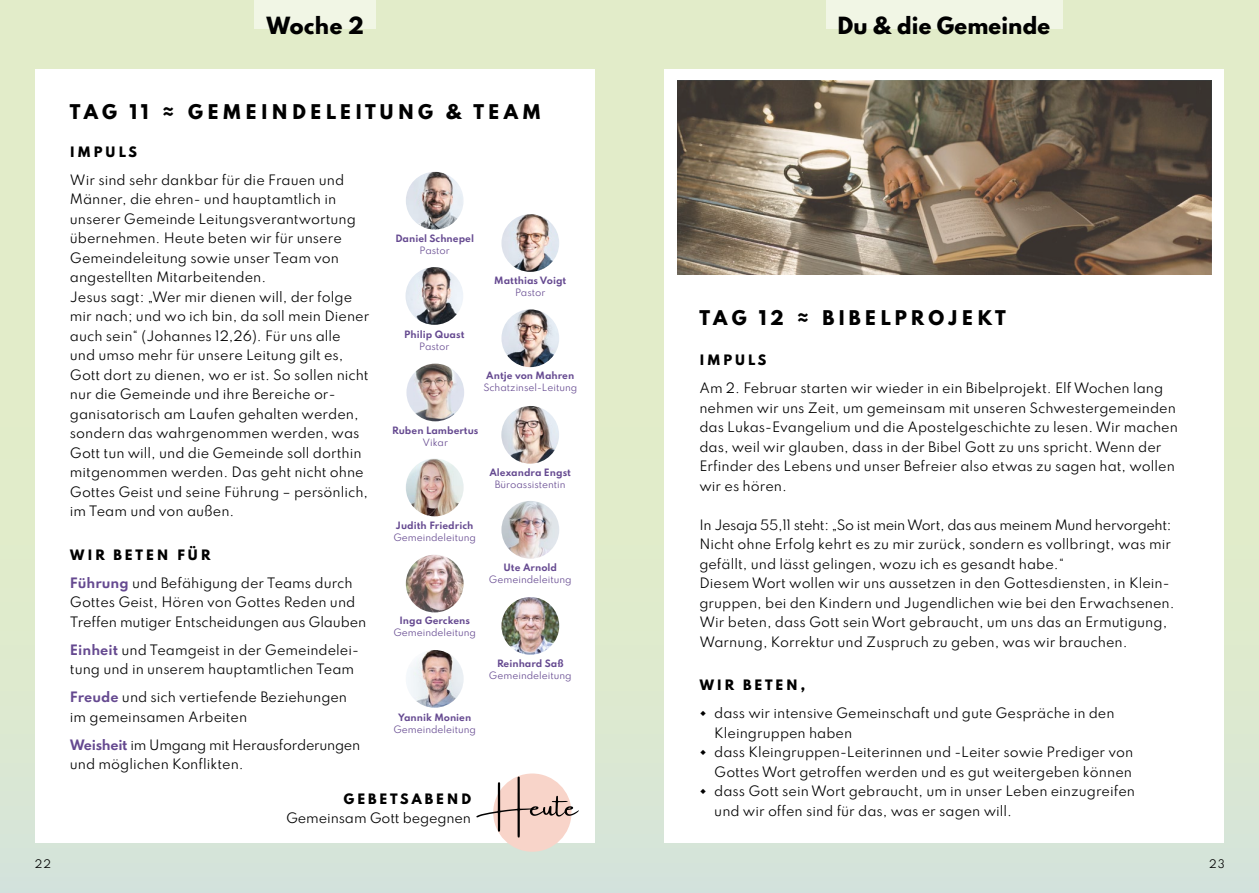
<style>
.page{position:relative;width:1259px;height:893px;background:#fff}
.page>*{position:absolute;margin:0;border:0;box-sizing:border-box;transform-origin:0 0}
.t1{font:61.8px "Amsterdam";letter-spacing:-.01em;color:#000}
.t2{font:800 21px "Spartan";letter-spacing:-.025em;color:#000}
.t3{font:800 18px "Spartan";letter-spacing:.2em;color:#000}
.t4{font:12.75px/19.5px "Spartan";color:#000}
.t5{font:12.75px/19.5px "Spartan";letter-spacing:-.025em;color:#000}
.t6{font:800 12.75px "Spartan";letter-spacing:.2em;color:#000}
.t7{font:10.5px "Spartan";color:#000}
.t8{font:700 9px "Spartan";color:#654990}
.t9{font:9px "Spartan";color:#654990}
.s1{font-weight:800}
.s2{font-weight:700;color:#654990}
</style>
<div class="page">
<div style="left:0;top:0;width:629px;height:893px;background:linear-gradient(to right,#dce8d0,#dde9d1)"></div>
<div style="left:629px;top:0;width:630px;height:893px;background:linear-gradient(to right,#dce8d1,#dce8d1)"></div>
<div style="left:826px;top:0;width:236px;height:29px;background:#f1f6e5"></div>
<div style="left:35px;top:69px;width:559px;height:774px;background:#fff"></div>
<div style="left:664px;top:69px;width:560px;height:774px;background:#fff"></div>
<div style="left:254px;top:0;width:121px;height:29px;background:#f1f6e5"></div>
<img style="left:501px;top:406px;width:58px;height:58px;border-radius:29px">
<img style="left:406px;top:364px;width:58px;height:57px;border-radius:29px">
<img style="left:406px;top:172px;width:57px;height:58px;border-radius:29px">
<img style="left:501px;top:214px;width:58px;height:58px;border-radius:29px">
<img style="left:501px;top:309px;width:58px;height:58px;border-radius:29px">
<img style="left:405px;top:267px;width:58px;height:58px;border-radius:29px">
<img style="left:501px;top:597px;width:58px;height:58px;border-radius:29px">
<img style="left:406px;top:555px;width:57px;height:57px;border-radius:29px">
<img style="left:406px;top:650px;width:57px;height:58px;border-radius:29px">
<img style="left:501px;top:501px;width:58px;height:58px;border-radius:29px">
<img style="left:406px;top:459px;width:57px;height:57px;border-radius:29px">
<img style="left:677px;top:81px;width:534px;height:194px">
<div style="left:493px;top:773px;width:78px;height:79px;background:#f8d4c9;border-radius:50%"></div>
<h2 class="t2" style="left:266px;top:10px;width:99px">WOCHE 2</h2>
<h2 class="t2" style="left:837px;top:10px;width:215px">DU &amp; DIE GEMEINDE</h2>
<h3 class="t3" style="left:70px;top:98px;width:154px">TAG 11 ≈ GEME</h3>
<h3 class="t3" style="left:261px;top:98px;width:63px">IN DELE</h3>
<h3 class="t3" style="left:355px;top:98px;width:61px">IT UNG</h3>
<h3 class="t3" style="left:446px;top:98px;width:60px">&amp; TEAM</h3>
<p class="t6" style="left:70px;top:142px;width:69px">IMPU LS</p>
<p class="t4" style="left:70px;top:170px;width:301px">Wir sind sehr dankbar für die Frauen und Männer, die ehren- und hauptamtlich in unserer Gemeinde Leitungsverantwortung übernehmen. Heute beten wir für unsere Gemeindeleitung sowie unser Team von angestellten Mitarbeitenden.<br>Jesus sagt: „Wer mir dienen will, der folge mir nach; und wo ich bin, da soll mein Diener auch sein“ (Johannes 12,26). Für uns alle<br>und umso mehr für unsere Leitung gilt es, Gott dort zu dienen, wo er ist. So sollen nicht nur die Gemeinde und ihre Bereiche or&shy;ganisatorisch am Laufen gehalten werden, sondern das wahrgenommen werden, was Gott tun will, und die Gemeinde soll dorthin mitgenommen werden. Das geht nicht ohne Gottes Geist und seine Führung – persönlich, im Team und von außen.</p>
<p class="t6" style="left:70px;top:545px;width:56px">WIR BETEN</p>
<p class="t8" style="left:395px;top:231px;width:80px">Daniel Schnepel</p>
<p class="t9" style="left:419px;top:243px;width:32px">Pastor</p>
<p class="t8" style="left:494px;top:273px;width:74px">Matthias Voigt</p>
<p class="t9" style="left:515px;top:285px;width:32px">Pastor</p>
<p class="t8" style="left:404px;top:327px;width:62px">Philip Quast</p>
<p class="t9" style="left:419px;top:339px;width:32px">Pastor</p>
<p class="t8" style="left:486px;top:369px;width:90px">Antje von Mahren</p>
<p class="t9" style="left:483px;top:381px;width:95px">Schatzinsel-Leitung</p>
<p class="t8" style="left:392px;top:423px;width:88px">Ruben Lambertus</p>
<p class="t9" style="left:422px;top:435px;width:27px">Vikar</p>
<p class="t8" style="left:489px;top:465px;width:83px">Alexandra E ngst</p>
<p class="t9" style="left:495px;top:477px;width:72px">Büroassistentin</p>
<p class="t8" style="left:396px;top:519px;width:79px">Judith Friedrich</p>
<p class="t9" style="left:393px;top:531px;width:84px">Gemeindeleitung</p>
<p class="t4" style="left:70px;top:540px;width:284px;line-height:28px;text-indent:107px"><span class="s1">FÜR<br></span><span class="s2">Führung</span> und Befähigung der Teams durch</p>
<p class="t4" style="left:70px;top:592px;width:298px">Gottes Geist, Hören von Gottes Reden und<br>Treffen mutiger Entscheidungen aus Glauben</p>
<p class="t4" style="left:70px;top:639px;width:290px"><span class="s2">Einheit</span> und Teamgeist in der Gemeindelei&shy;tung und in unserem hauptamtlichen Team</p>
<p class="t4" style="left:70px;top:687px;width:279px"><span class="s2">Freude</span> und sich vertiefende Beziehungen im gemeinsamen Arbeiten</p>
<p class="t5" style="left:70px;top:734px;width:292px"><span class="s2">Weisheit</span> im Umgang mit Herausforderungen und möglichen Konflikten.</p>
<p class="t6" style="left:343px;top:789px;width:26px">GEBETSABEN</p>
<p class="t6" style="left:461px;top:789px;width:12px">D</p>
<p class="t4" style="left:286px;top:808px;width:187px">Gemeinsam Gott begegnen</p>
<p class="t8" style="left:503px;top:561px;width:55px">Ute Arnold</p>
<p class="t9" style="left:489px;top:573px;width:84px">Gemeindeleitung</p>
<p class="t8" style="left:399px;top:614px;width:72px">I nga Gerckens</p>
<p class="t9" style="left:393px;top:626px;width:84px">Gemeindeleitung</p>
<p class="t8" style="left:497px;top:656px;width:68px">Reinhard Saß</p>
<p class="t9" style="left:489px;top:668px;width:84px">Gemeindeleitung</p>
<p class="t8" style="left:398px;top:710px;width:75px">Yannik Monien</p>
<p class="t9" style="left:393px;top:722px;width:84px">Gemeindeleitung</p>
<h1 class="t1" style="left:477px;top:755px;width:103px">Heute</h1>
<h3 class="t3" style="left:699px;top:304px;width:164px">TAG 12 ≈ BIBEL</h3>
<h3 class="t3" style="left:894px;top:304px;width:111px">PROJE KT</h3>
<p class="t6" style="left:699px;top:351px;width:69px">IMPU LS</p>
<p class="t4" style="left:699px;top:378px;width:480px">Am 2. Februar starten wir wieder in ein Bibelprojekt. Elf Wochen lang nehmen wir uns Zeit, um gemeinsam mit unseren Schwestergemeinden das Lukas-Evangelium und die Apostelgeschichte zu lesen. Wir machen das, weil wir glauben, dass in der Bibel Gott zu uns spricht. Wenn der Erfinder des Lebens und unser Befreier also etwas zu sagen hat, wollen wir es hören.</p>
<p class="t4" style="left:699px;top:515px;width:477px">In Jesaja 55,11 steht: „So ist mein Wort, das aus meinem Mund hervorgeht:<br>Nicht ohne Erfolg kehrt es zu mir zurück, sondern es vollbringt, was mir gefällt, und lässt gelingen, wozu ich es gesandt habe.“<br>Diesem Wort wollen wir uns aussetzen in den Gottesdiensten, in Klein&shy;gruppen, bei den Kindern und Jugendlichen wie bei den Erwachsenen.<br>Wir beten, dass Gott sein Wort gebraucht, um uns das an Ermutigung, Warnung, Korrektur und Zuspruch zu geben, was wir brauchen.</p>
<p class="t6" style="left:699px;top:675px;width:56px">WIR BETEN</p>
<p class="t6" style="left:800px;top:675px;width:6px">,</p>
<p class="t4" style="left:714px;top:703px;width:422px">dass wir intensive Gemeinschaft und gute Gespräche in den Kleingruppen haben<br>dass Kleingruppen-Leiterinnen und -Leiter sowie Prediger von Gottes Wort getroffen werden und es gut weitergeben können dass Gott sein Wort gebraucht, um in unser Leben einzugreifen und wir offen sind für das, was er sagen will.</p>
<p class="t7" style="left:35px;top:856px;width:18px">22</p>
<p class="t7" style="left:1209px;top:856px;width:17px">23</p>
</div>
